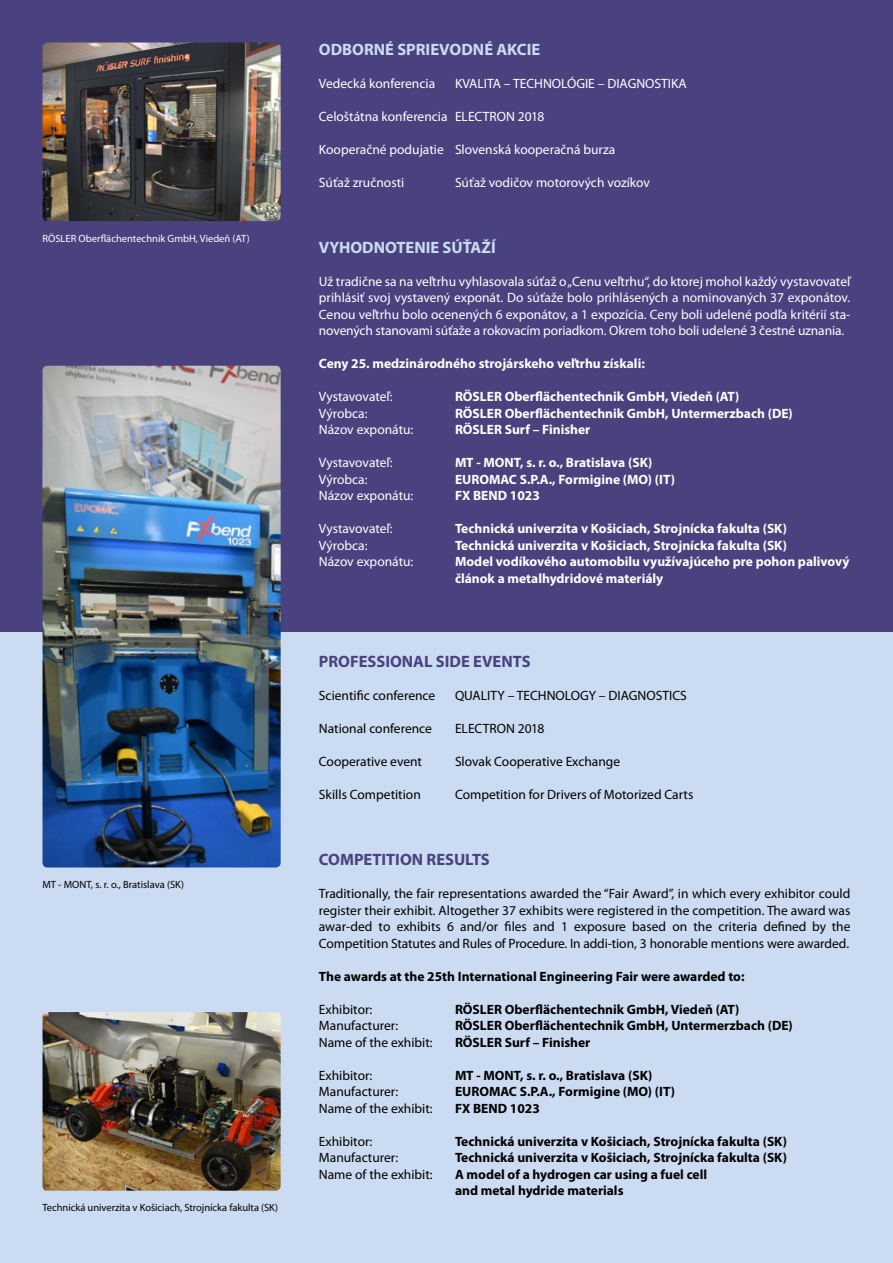
<style>
.page{position:relative;width:893px;height:1263px;background:#fff}
.page>*{position:absolute;margin:0;border:0;box-sizing:border-box;transform-origin:0 0}
.t1{font:700 16.5px "Myriad Pro";color:#cbdbf1}
.t2{font:700 16.5px "Myriad Pro";color:#49427f}
.t3{font:13.5px/16.5px "Myriad Pro";color:#000;text-align:justify}
.t4{font:13.5px/16.5px "Myriad Pro";color:#fff;text-align:justify}
.t5{font:700 13.5px/16.5px "Myriad Pro";color:#fff}
.t6{font:700 13.5px/16.5px "Myriad Pro";color:#000}
.t7{font:10.5px "Myriad Pro";letter-spacing:-.005em;color:#000}
.t8{font:10.5px "Myriad Pro";color:#fff}
</style>
<div class="page">
<div style="left:0;top:631px;width:893px;height:632px;background:#cbdbf1"></div>
<div style="left:0;top:0;width:893px;height:631px;background:#49427f"></div>
<img style="left:43px;top:43px;width:238px;height:178px">
<img style="left:43px;top:366px;width:238px;height:501px">
<img style="left:43px;top:1012px;width:238px;height:179px">
<p class="t8" style="left:43px;top:232px;width:209px">RÖSLER Oberflächentechnik GmbH, Viedeň (AT)</p>
<p class="t7" style="left:43px;top:878px;width:143px">MT - MONT, s. r. o., Bratislava (SK)</p>
<p class="t7" style="left:43px;top:1201px;width:237px">Technická univerzita v Košiciach, Strojnícka fakulta (SK)</p>
<p class="t1" style="left:319px;top:39px;width:223px">ODBORNÉ SPRIEVODNÉ AKCIE</p>
<p class="t4" style="left:319px;top:75px;width:118px">Vedecká konferencia</p>
<p class="t4" style="left:455px;top:75px;width:233px">KVALITA – TECHNOLÓGIE – DIAGNOSTIKA</p>
<p class="t4" style="left:319px;top:108px;width:227px">Celoštátna konferencia ELECTRON 2018</p>
<p class="t4" style="left:319px;top:141px;width:298px">Kooperačné podujatie Slovenská kooperačná burza</p>
<p class="t4" style="left:319px;top:174px;width:87px">Súťaž zručnosti</p>
<p class="t4" style="left:455px;top:174px;width:197px">Súťaž vodičov motorových vozíkov</p>
<p class="t1" style="left:319px;top:237px;width:178px">VYHODNOTENIE SÚŤAŽÍ</p>
<p class="t4" style="left:319px;top:273px;width:533px">Už tradične sa na veľtrhu vyhlasovala súťaž o „Cenu veľtrhu“, do ktorej mohol každý vystavovateľ prihlásiť svoj vystavený exponát. Do súťaže bolo prihlásených a nominovaných 37 exponátov.<br>Cenou veľtrhu bolo ocenených 6 exponátov, a 1 expozícia. Ceny boli udelené podľa kritérií sta&shy;novených stanovami súťaže a rokovacím poriadkom. Okrem toho boli udelené 3 čestné uznania.</p>
<p class="t5" style="left:319px;top:355px;width:327px">Ceny 25. medzinárodného strojárskeho veľtrhu získali:</p>
<p class="t4" style="left:319px;top:388px;width:75px">Vystavovateľ:</p>
<p class="t5" style="left:455px;top:388px;width:286px">RÖSLER Oberflächentechnik GmbH, Viedeň (AT)</p>
<p class="t4" style="left:319px;top:405px;width:50px">Výrobca:</p>
<p class="t5" style="left:455px;top:405px;width:339px">RÖSLER Oberflächentechnik GmbH, Untermerzbach (DE)</p>
<p class="t4" style="left:319px;top:421px;width:96px">Názov exponátu:</p>
<p class="t5" style="left:455px;top:421px;width:137px">RÖSLER Surf – Finisher</p>
<p class="t4" style="left:319px;top:454px;width:75px">Vystavovateľ:</p>
<p class="t5" style="left:455px;top:454px;width:199px">MT - MONT, s. r. o., Bratislava (SK)</p>
<p class="t4" style="left:319px;top:471px;width:50px">Výrobca:</p>
<p class="t5" style="left:455px;top:471px;width:222px">EUROMAC S.P.A., Formigine (MO) (IT)</p>
<p class="t4" style="left:319px;top:487px;width:96px">Názov exponátu:</p>
<p class="t5" style="left:455px;top:487px;width:86px">FX BEND 1023</p>
<p class="t4" style="left:319px;top:520px;width:75px">Vystavovateľ:</p>
<p class="t5" style="left:455px;top:520px;width:333px">Technická univerzita v Košiciach, Strojnícka fakulta (SK)</p>
<p class="t4" style="left:319px;top:537px;width:50px">Výrobca:</p>
<p class="t5" style="left:455px;top:537px;width:333px">Technická univerzita v Košiciach, Strojnícka fakulta (SK)</p>
<p class="t4" style="left:319px;top:553px;width:96px">Názov exponátu:</p>
<p class="t5" style="left:455px;top:553px;width:396px">Model vodíkového automobilu využívajúceho pre pohon palivový článok a metalhydridové materiály</p>
<p class="t2" style="left:319px;top:651px;width:213px">PROFESSIONAL SIDE EVENTS</p>
<p class="t3" style="left:319px;top:687px;width:118px">Scientific conference</p>
<p class="t3" style="left:455px;top:687px;width:233px">QUALITY – TECHNOLOGY – DIAGNOSTICS</p>
<p class="t3" style="left:319px;top:720px;width:115px">National conference</p>
<p class="t3" style="left:455px;top:720px;width:91px">ELECTRON 2018</p>
<p class="t3" style="left:319px;top:753px;width:105px">Cooperative event</p>
<p class="t3" style="left:455px;top:753px;width:167px">Slovak Cooperative Exchange</p>
<p class="t3" style="left:319px;top:786px;width:103px">Skills Competition</p>
<p class="t3" style="left:455px;top:786px;width:240px">Competition for Drivers of Motorized Carts</p>
<p class="t2" style="left:319px;top:849px;width:172px">COMPETITION RESULTS</p>
<p class="t3" style="left:319px;top:885px;width:533px">Traditionally, the fair representations awarded the “Fair Award”, in which every exhibitor could register their exhibit. Altogether 37 exhibits were registered in the competition. The award was awar-ded to exhibits 6 and/or files and 1 exposure based on the criteria defined by the Competition Statutes and Rules of Procedure. In addi-tion, 3 honorable mentions were awarded.</p>
<p class="t6" style="left:319px;top:967px;width:427px">The awards at the 25th International Engineering Fair were awarded to:</p>
<p class="t3" style="left:319px;top:1001px;width:55px">Exhibitor:</p>
<p class="t6" style="left:455px;top:1000px;width:286px">RÖSLER Oberflächentechnik GmbH, Viedeň (AT)</p>
<p class="t3" style="left:319px;top:1017px;width:81px">Manufacturer:</p>
<p class="t6" style="left:455px;top:1017px;width:339px">RÖSLER Oberflächentechnik GmbH, Untermerzbach (DE)</p>
<p class="t3" style="left:319px;top:1034px;width:115px">Name of the exhibit:</p>
<p class="t6" style="left:455px;top:1033px;width:137px">RÖSLER Surf – Finisher</p>
<p class="t3" style="left:319px;top:1067px;width:55px">Exhibitor:</p>
<p class="t6" style="left:455px;top:1066px;width:199px">MT - MONT, s. r. o., Bratislava (SK)</p>
<p class="t3" style="left:319px;top:1083px;width:81px">Manufacturer:</p>
<p class="t6" style="left:455px;top:1083px;width:222px">EUROMAC S.P.A., Formigine (MO) (IT)</p>
<p class="t3" style="left:319px;top:1100px;width:115px">Name of the exhibit:</p>
<p class="t6" style="left:455px;top:1099px;width:86px">FX BEND 1023</p>
<p class="t3" style="left:319px;top:1133px;width:55px">Exhibitor:</p>
<p class="t6" style="left:455px;top:1132px;width:333px">Technická univerzita v Košiciach, Strojnícka fakulta (SK)</p>
<p class="t3" style="left:319px;top:1149px;width:81px">Manufacturer:</p>
<p class="t6" style="left:455px;top:1149px;width:333px">Technická univerzita v Košiciach, Strojnícka fakulta (SK)</p>
<p class="t3" style="left:319px;top:1166px;width:115px">Name of the exhibit:</p>
<p class="t6" style="left:455px;top:1165px;width:254px">A model of a hydrogen car using a fuel cell and metal hydride materials</p>
</div>
